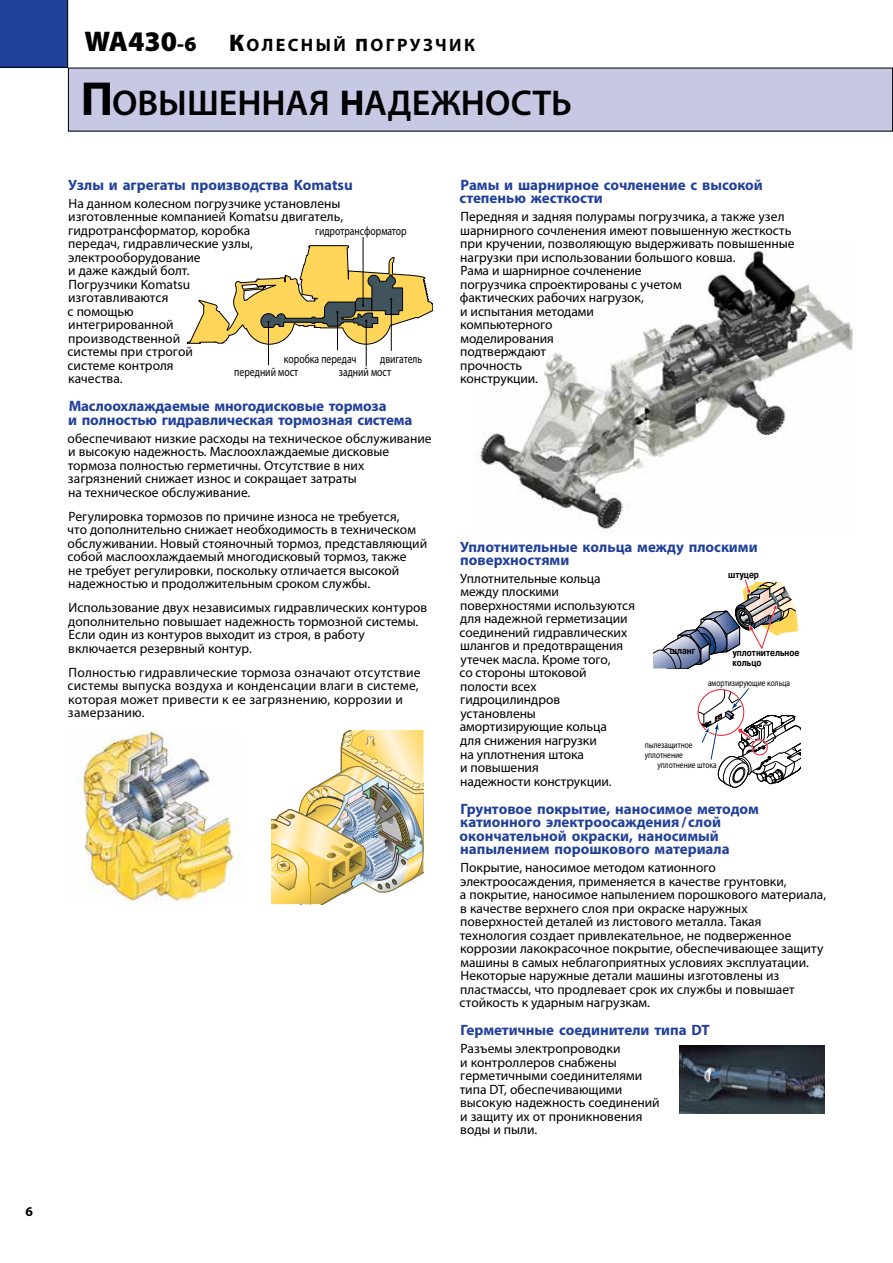
<style>
.page{position:relative;width:893px;height:1263px;background:#fff}
.page>*{position:absolute;margin:0;border:0;box-sizing:border-box;transform-origin:0 0}
.t1{font:600 36px "Myriad Pro";color:#000}
.t2{font:900 28.5px "Myriad Pro";color:#000}
.t3{font:700 18px "Myriad Pro";letter-spacing:.135em;color:#000}
.t4{font:700 15px/13.5px "Myriad Pro";color:#21409a}
.t5{font:13.5px/13.5px "Myriad Pro";color:#000}
.t6{font:700 13.5px "Myriad Pro";color:#000}
.t7{font:12.15px/13.4px "Myriad Pro";color:#000;scale:.8 1}
.t8{font:700 9.9px/9.9px "Pragmatica";color:#000;scale:.8 1}
.t9{font:9.3px/9.3px "Myriad Pro";color:#000;scale:.8 1}
.s1{font-size:21px}
.s2{font-weight:900;font-size:24px}
.s3{font-weight:900}
.s4{font-weight:700;font-size:48px}
.s5{font-weight:700}
</style>
<div class="page">
<div style="left:68px;top:68px;width:825px;height:63px;background:#c7c8e4"></div>
<div style="left:0;top:0;width:68px;height:68px;background:#21409a"></div>
<img style="left:78px;top:730px;width:161px;height:172px">
<img style="left:271px;top:730px;width:153px;height:174px">
<img style="left:474px;top:250px;width:379px;height:280px">
<hr style="left:363px;top:237px;width:1px;height:69px;background:#000">
<hr style="left:391px;top:299px;width:1px;height:52px;background:#000">
<hr style="left:366px;top:321px;width:1px;height:45px;background:#000">
<hr style="left:337px;top:312px;width:1px;height:38px;background:#000">
<hr style="left:268px;top:322px;width:1px;height:43px;background:#000">
<svg style="left:187px;top:245px;width:246px;height:100px"></svg>
<svg style="left:697px;top:688px;width:104px;height:100px"></svg>
<svg style="left:653px;top:579px;width:145px;height:89px"></svg>
<img style="left:680px;top:1046px;width:144px;height:68px">
<p class="t6" style="left:26px;top:1202px;width:9px">6</p>
<h2 class="t2" style="left:85px;top:22px;width:113px">WA430<span class="s1">-6</span></h2>
<h3 class="t3" style="left:229px;top:33px;width:247px"><span class="s2">К</span>олесный <span class="s3">п</span>огрузчик</h3>
<h1 class="t1" style="left:81px;top:80px;width:493px"><span class="s4">П</span>овышенная <span class="s5">н</span>адежность</h1>
<p class="t4" style="left:68px;top:178px;width:286px">Узлы и агрегаты производства Komatsu</p>
<p class="t5" style="left:68px;top:196px;width:277px">На данном колесном погрузчике установлены изготовленные компанией Komatsu двигатель, гидротрансформатор, коробка<br>передач, гидравлические узлы, электрооборудование<br>и даже каждый болт.<br>Погрузчики Komatsu<br>изготавливаются<br>с помощью<br>интегрированной<br>производственной<br>системы при строгой<br>системе контроля<br>качества.</p>
<p class="t4" style="left:68px;top:399px;width:346px">Маслоохлаждаемые многодисковые тормоза<br>и полностью гидравлическая тормозная система</p>
<p class="t5" style="left:68px;top:431px;width:365px">обеспечивают низкие расходы на техническое обслуживание и высокую надежность. Маслоохлаждаемые дисковые тормоза полностью герметичны. Отсутствие в них загрязнений снижает износ и сокращает затраты<br>на техническое обслуживание.</p>
<p class="t5" style="left:67px;top:509px;width:361px">Регулировка тормозов по причине износа не требуется,<br>что дополнительно снижает необходимость в техническом обслуживании. Новый стояночный тормоз, представляющий собой маслоохлаждаемый многодисковый тормоз, также<br>не требует регулировки, поскольку отличается высокой надежностью и продолжительным сроком службы.</p>
<p class="t5" style="left:68px;top:601px;width:361px">Использование двух независимых гидравлических контуров дополнительно повышает надежность тормозной системы.<br>Если один из контуров выходит из строя, в работу включается резервный контур.</p>
<p class="t5" style="left:68px;top:665px;width:354px">Полностью гидравлические тормоза означают отсутствие системы выпуска воздуха и конденсации влаги в системе, которая может привести к ее загрязнению, коррозии и замерзанию.</p>
<p class="t7" style="left:315px;top:224px;width:116px">гидротрансформатор</p>
<p class="t7" style="left:339px;top:352px;width:67px;text-indent:-55px">коробка передач<br>задний мост</p>
<p class="t7" style="left:380px;top:352px;width:54px">двигатель</p>
<p class="t7" style="left:234px;top:365px;width:81px">передний мост</p>
<p class="t4" style="left:459px;top:178px;width:305px">Рамы и шарнирное сочленение с высокой степенью жесткости</p>
<p class="t5" style="left:460px;top:210px;width:336px">Передняя и задняя полурамы погрузчика, а также узел шарнирного сочленения имеют повышенную жесткость при кручении, позволяющую выдерживать повышенные нагрузки при использовании большого ковша.<br>Рама и шарнирное сочленение<br>погрузчика спроектированы с учетом<br>фактических рабочих нагрузок,<br>и испытания методами<br>компьютерного<br>моделирования<br>подтверждают<br>прочность<br>конструкции.</p>
<p class="t4" style="left:460px;top:539px;width:299px">Уплотнительные кольца между плоскими поверхностями</p>
<p class="t5" style="left:460px;top:571px;width:177px">Уплотнительные кольца между плоскими поверхностями используются для надежной герметизации соединений гидравлических шлангов и предотвращения утечек масла. Кроме того,<br>со стороны штоковой полости всех гидроцилиндров установлены амортизирующие кольца<br>для снижения нагрузки<br>на уплотнения штока<br>и повышения<br>надежности конструкции.</p>
<p class="t4" style="left:460px;top:801px;width:301px">Грунтовое покрытие, наносимое методом катионного электроосаждения/ слой окончательной окраски, наносимый напылением порошкового материала</p>
<p class="t5" style="left:460px;top:860px;width:368px">Покрытие, наносимое методом катионного электроосаждения, применяется в качестве грунтовки,<br>а покрытие, наносимое напылением порошкового материала, в качестве верхнего слоя при окраске наружных поверхностей деталей из листового металла. Такая технология создает привлекательное, не подверженное коррозии лакокрасочное покрытие, обеспечивающее защиту машины в самых неблагоприятных условиях эксплуатации.<br>Некоторые наружные детали машины изготовлены из пластмассы, что продлевает срок их службы и повышает стойкость к ударным нагрузкам.</p>
<p class="t4" style="left:461px;top:1023px;width:251px">Герметичные соединители типа DT</p>
<p class="t5" style="left:460px;top:1041px;width:201px">Разъемы электропроводки<br>и контроллеров снабжены герметичными соединителями типа DT, обеспечивающими высокую надежность соединений и защиту их от проникновения воды и пыли.</p>
<p class="t8" style="left:728px;top:569px;width:40px">штуцер</p>
<p class="t8" style="left:670px;top:646px;width:34px">шланг</p>
<p class="t8" style="left:732px;top:648px;width:85px">уплотнительное кольцо</p>
<p class="t9" style="left:708px;top:678px;width:104px">амортизирующие кольца</p>
<p class="t9" style="left:645px;top:740px;width:61px">пылезащитное уплотнение</p>
<p class="t9" style="left:657px;top:760px;width:76px">уплотнение штока</p>
</div>
